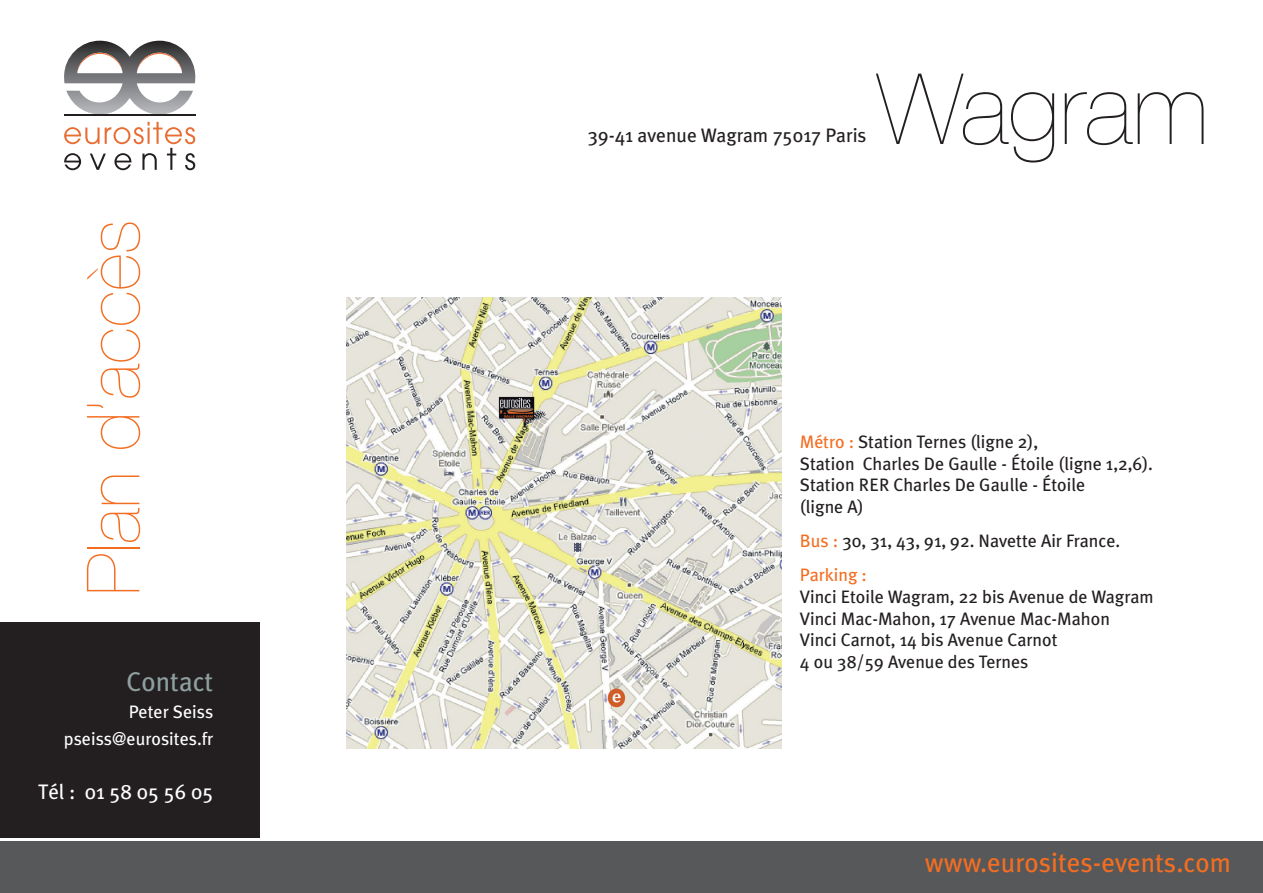
<style>
.page{position:relative;width:1263px;height:893px;background:#fff}
.page>*{position:absolute;margin:0;border:0;box-sizing:border-box;transform-origin:0 0}
.t1{font:200 98.55px "Helvetica Neue";color:#231f20}
.t2{font:200 73.5px "Helvetica Neue";color:#f36e21}
.t3{font:27px "Meta Plus";color:#f36e21}
.t4{font:27px "Meta Plus";color:#8e9f9e}
.t5{font:21px "Meta Plus";color:#fff}
.t6{font:19.5px "Meta Plus";color:#231f20}
.t7{font:18px/21.6px "Meta Plus";color:#231f20}
.t8{font:18px/27px "Meta Plus";color:#fff;text-align:right}
.s1{color:#f36e21}
</style>
<div class="page">
<svg style="left:64px;top:122px;width:131px;height:48px"></svg>
<hr style="left:64px;top:115px;width:131px;height:1px;background:#231f20">
<svg style="left:64px;top:41px;width:131px;height:73px"></svg>
<div style="left:0;top:622px;width:259px;height:216px;background:#231f20"></div>
<div style="left:0;top:842px;width:1263px;height:51px;background:#57585a"></div>
<img style="left:347px;top:298px;width:434px;height:451px">
<h2 class="t2" style="left:71px;top:595px;width:377px;rotate:-90deg">Plan d’accès</h2>
<h3 class="t4" style="left:127px;top:666px;width:88px">Contact</h3>
<p class="t8" style="left:64px;top:698px;width:151px">Peter Seiss pseiss@eurosites.fr</p>
<p class="t5" style="left:38px;top:780px;width:177px">Tél : 01 58 05 56 05</p>
<p class="t6" style="left:588px;top:124px;width:280px">39-41 avenue Wagram 75017 Paris</p>
<h1 class="t1" style="left:877px;top:52px;width:334px">Wagram</h1>
<p class="t7" style="left:800px;top:431px;width:355px"><span class="s1">Métro :</span> Station Ternes (ligne 2),<br>Station Charles De Gaulle - Étoile (ligne 1,2,6).<br>Station RER Charles De Gaulle - Étoile<br>(ligne A)</p>
<p class="t7" style="left:800px;top:523px;width:322px;line-height:34.3px"><span class="s1">Bus :</span> 30, 31, 43, 91, 92. Navette Air France.<br><span class="s1">Parking :</span></p>
<p class="t7" style="left:800px;top:586px;width:355px">Vinci Etoile Wagram, 22 bis Avenue de Wagram Vinci Mac-Mahon, 17 Avenue Mac-Mahon<br>Vinci Carnot, 14 bis Avenue Carnot<br>4 ou 38/59 Avenue des Ternes</p>
<h3 class="t3" style="left:925px;top:847px;width:308px">www.eurosites-events.com</h3>
</div>
